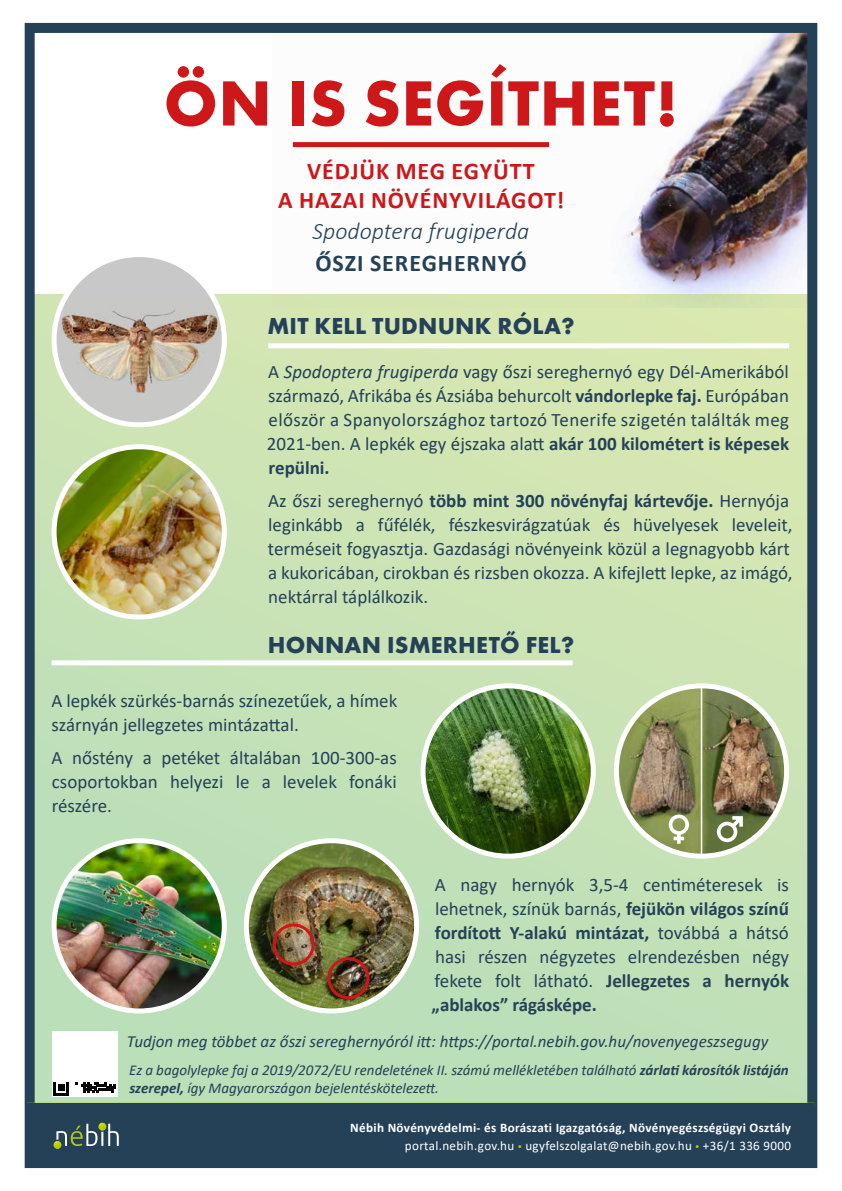
<style>
.page{position:relative;width:842px;height:1191px;background:#fff}
.page>*{position:absolute;margin:0;border:0;box-sizing:border-box;transform-origin:0 0}
.t1{font:700 66.2px "Futura New";letter-spacing:.01em;color:#cd1719}
.t2{font:700 24px "Futura New";letter-spacing:.01em;color:#244158}
.t3{font:700 24px/28.8px "Calibri";letter-spacing:.04em;color:#cd1719;text-align:center}
.t4{font:italic 300 24px "Calibri";color:#244158}
.t5{font:700 24px "Calibri";letter-spacing:.04em;color:#244158}
.t6{font:19px/24px "Calibri";color:#244158;text-align:justify}
.t7{font:italic 17px "Calibri";color:#244158}
.t8{font:italic 15px/18px "Calibri";color:#244158}
.t9{font:700 13.1px/17.5px "Calibri";letter-spacing:.025em;color:#fff;text-align:right}
.s1{font-style:italic}
.s2{font-weight:700}
.s3{font-weight:400}
.s4{font-family:"Myriad Pro";font-weight:400;color:#c8d300}
</style>
<div class="page">
<img style="left:272px;top:34px;width:534px;height:261px">
<div style="left:27px;top:295px;width:783px;height:825px;background:linear-gradient(to bottom,#d7e7b2,#b8deba)"></div>
<div style="left:25px;top:23px;width:792px;height:1145px;border:10px solid #244158"></div>
<hr style="left:27px;top:1102px;width:788px;height:3px;background:#afca0b">
<div style="left:268px;top:343px;width:521px;height:5px;background:#fff"></div>
<div style="left:52px;top:660px;width:521px;height:5px;background:#fff"></div>
<div style="left:293px;top:142px;width:256px;height:5px;background:#cd1719"></div>
<div style="left:52px;top:1031px;width:65px;height:66px;background:#fff"></div>
<img style="left:54px;top:254px;width:170px;height:171px;border-radius:85px">
<div style="left:52px;top:252px;width:175px;height:175px;border:5px solid #fff;border-radius:50%"></div>
<img style="left:54px;top:447px;width:170px;height:170px;border-radius:85px">
<div style="left:52px;top:444px;width:175px;height:175px;border:5px solid #fff;border-radius:50%"></div>
<img style="left:246px;top:840px;width:170px;height:170px">
<div style="left:244px;top:838px;width:175px;height:175px;border:5px solid #fff;border-radius:50%"></div>
<div style="left:273px;top:923px;width:42px;height:42px;border:3px solid #cd1719;border-radius:50%"></div>
<div style="left:327px;top:957px;width:42px;height:42px;border:3px solid #cd1719;border-radius:50%"></div>
<img style="left:423px;top:686px;width:170px;height:169px">
<div style="left:420px;top:683px;width:176px;height:175px;border:5px solid #fff;border-radius:50%"></div>
<img style="left:618px;top:686px;width:167px;height:168px">
<div style="left:614px;top:683px;width:175px;height:175px;border:5px solid #fff;border-radius:50%"></div>
<svg style="left:669px;top:814px;width:20px;height:29px"></svg>
<svg style="left:717px;top:816px;width:26px;height:26px"></svg>
<hr style="left:701px;top:683px;width:1px;height:175px;background:#fff">
<img style="left:54px;top:840px;width:170px;height:171px;border-radius:85px">
<div style="left:52px;top:838px;width:175px;height:175px;border:5px solid #fff;border-radius:50%"></div>
<svg style="left:54px;top:1082px;width:61px;height:13px"></svg>
<div style="left:27px;top:1103px;width:788px;height:64px;background:#244158"></div>
<svg style="left:54px;top:1123px;width:65px;height:25px"></svg>
<h1 class="t1" style="left:164px;top:61px;width:516px">ÖN IS SEGÍTHET!</h1>
<h1 class="t3" style="left:278px;top:156px;width:288px">VÉDJÜK MEG EGYÜTT<br>A HAZAI NÖVÉNYVILÁGOT!</h1>
<h1 class="t4" style="left:313px;top:216px;width:218px">Spodoptera frugiperda</h1>
<p class="t5" style="left:315px;top:246px;width:213px">ŐSZI SEREGHERNYÓ</p>
<h1 class="t2" style="left:267px;top:310px;width:309px">MIT KELL TUDNUNK RÓLA?</h1>
<p class="t6" style="left:267px;top:359px;width:524px">A <span class="s1">Spodoptera frugiperda</span> vagy őszi sereghernyó egy Dél-Amerikából származó, Afrikába és Ázsiába behurcolt <span class="s2">vándorlepke faj.</span> Európában először a Spanyolországhoz tartozó Tenerife szigetén találták meg 2021-ben. A lepkék egy éjszaka alatt <span class="s2">akár 100 kilométert is képesek repülni.</span></p>
<p class="t6" style="left:268px;top:488px;width:526px;text-align:left">Az őszi sereghernyó <span class="s2">több mint 300 növényfaj kártevője.</span> Hernyója leginkább a fűfélék, fészkesvirágzatúak és hüvelyesek leveleit, terméseit fogyasztja. Gazdasági növényeink közül a legnagyobb kárt a kukoricában, cirokban és rizsben okozza. A kifejlett lepke, az imágó, nektárral táplálkozik.</p>
<h1 class="t2" style="left:268px;top:629px;width:308px">HONNAN ISMERHETŐ FEL?</h1>
<p class="t6" style="left:51px;top:688px;width:347px">A lepkék szürkés-barnás színezetűek, a hímek szárnyán jellegzetes mintázattal.</p>
<p class="t6" style="left:51px;top:745px;width:347px">A nőstény a petéket általában 100-300-as csoportokban helyezi le a levelek fonáki részére.</p>
<p class="t6" style="left:432px;top:872px;width:359px">A nagy hernyók 3,5-4 centiméteresek is lehetnek, színük barnás, <span class="s2">fejükön világos színű fordított Y-alakú mintázat,</span> továbbá a hátsó hasi részen négyzetes elrendezésben négy fekete folt látható. <span class="s2">Jellegzetes a hernyók „ablakos” rágásképe.</span></p>
<p class="t7" style="left:127px;top:1029px;width:643px">Tudjon meg többet az őszi sereghernyóról itt: https://portal.nebih.gov.hu/novenyegeszsegugy</p>
<p class="t8" style="left:129px;top:1060px;width:661px">Ez a bagolylepke faj a 2019/2072/EU rendeletének II. számú mellékletében található <span class="s2">zárlati károsítók listáján szerepel,</span> így Magyarországon bejelentéskötelezett.</p>
<p class="t9" style="left:350px;top:1119px;width:442px">Nébih Növényvédelmi- és Borászati Igazgatóság, Növényegészségügyi Osztály <span class="s3">portal.nebih.gov.hu</span> <span class="s4">•</span> <span class="s3">ugyfelszolgalat@nebih.gov.hu</span> <span class="s4">•</span> <span class="s3">+36/1 336 9000</span></p>
</div>
